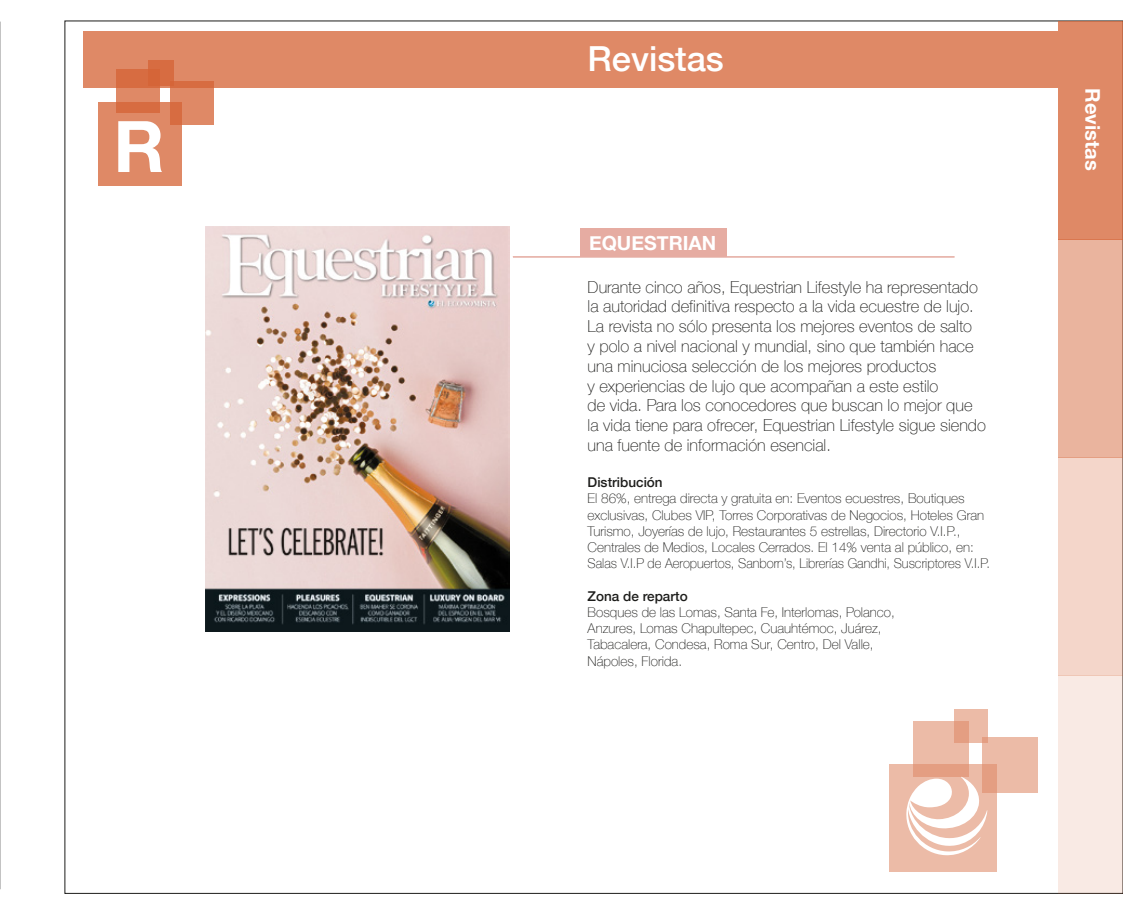
<style>
.page{position:relative;width:1123px;height:915px;background:#fff}
.page>*{position:absolute;margin:0;border:0;box-sizing:border-box;transform-origin:0 0}
.t1{font:700 71.1px "Helvetica Neue";color:#fff}
.t2{font:500 34.5px "Helvetica Neue";color:#fff}
.t3{font:700 20.25px "Helvetica Neue";color:#fff}
.t4{font:700 19.5px "Helvetica Neue";color:#fff}
.t5{font:100 16.5px/19.8px "Helvetica Neue";color:#1d1d1b}
.t6{font:100 13.5px/16.2px "Helvetica Neue";color:#1d1d1b}
.t7{font:500 13.5px "Helvetica Neue";color:#1d1d1b}
</style>
<div class="page">
<hr style="left:513px;top:256px;width:441px;height:1px;background:#e4aca2">
<div style="left:580px;top:229px;width:147px;height:28px;background:#e6aca2"></div>
<img style="left:205px;top:226px;width:304px;height:405px">
<div style="left:83px;top:31px;width:975px;height:56px;background:#df8966"></div>
<div style="left:148px;top:60px;width:26px;height:26px;background:#d76c41"></div>
<svg style="left:170px;top:81px;width:43px;height:43px;fill:#df8966"></svg>
<svg style="left:116px;top:69px;width:44px;height:34px"></svg>
<svg style="left:98px;top:103px;width:83px;height:83px;fill:#df8966"></svg>
<div style="left:954px;top:709px;width:33px;height:33px;background:#ecbba7"></div>
<div style="left:982px;top:736px;width:55px;height:56px;background:#ecbba7"></div>
<svg style="left:913px;top:721px;width:55px;height:43px;fill:#ecbba7"></svg>
<svg style="left:889px;top:764px;width:107px;height:107px;fill:#ecbba7"></svg>
<svg style="left:905px;top:776px;width:82px;height:79px"></svg>
<hr style="left:0;top:22px;width:1px;height:866px;background:#878787">
<div style="left:1058px;top:21px;width:65px;height:218px;background:#df8966"></div>
<div style="left:1058px;top:239px;width:65px;height:218px;background:#eab49e"></div>
<div style="left:1058px;top:457px;width:65px;height:218px;background:#f4d6ca"></div>
<div style="left:1058px;top:675px;width:65px;height:218px;background:#f9eae4"></div>
<h1 class="t1" style="left:113px;top:91px;width:53px">R</h1>
<h2 class="t2" style="left:587px;top:30px;width:138px">Revistas</h2>
<h3 class="t4" style="left:589px;top:227px;width:129px">EQUESTRIAN</h3>
<p class="t5" style="left:587px;top:276px;width:400px">Durante cinco años, Equestrian Lifestyle ha representado la autoridad definitiva respecto a la vida ecuestre de lujo.<br>La revista no sólo presenta los mejores eventos de salto<br>y polo a nivel nacional y mundial, sino que también hace una minuciosa selección de los mejores productos<br>y experiencias de lujo que acompañan a este estilo<br>de vida. Para los conocedores que buscan lo mejor que la vida tiene para ofrecer, Equestrian Lifestyle sigue siendo una fuente de información esencial.</p>
<p class="t7" style="left:587px;top:471px;width:77px">Distribución</p>
<p class="t6" style="left:587px;top:489px;width:404px">El 86%, entrega directa y gratuita en: Eventos ecuestres, Boutiques exclusivas, Clubes VIP, Torres Corporativas de Negocios, Hoteles Gran Turismo, Joyerías de lujo, Restaurantes 5 estrellas, Directorio V.I.P., Centrales de Medios, Locales Cerrados. El 14% venta al público, en:<br>Salas V.I.P de Aeropuertos, Sanborn’s, Librerías Gandhi, Suscriptores V.I.P.</p>
<p class="t7" style="left:587px;top:584px;width:102px">Zona de reparto</p>
<p class="t6" style="left:587px;top:603px;width:309px">Bosques de las Lomas, Santa Fe, Interlomas, Polanco, Anzures, Lomas Chapultepec, Cuauhtémoc, Juárez, Tabacalera, Condesa, Roma Sur, Centro, Del Valle, Nápoles, Florida.</p>
<h3 class="t3" style="left:1108px;top:88px;width:84px;rotate:90deg">Revistas</h3>
</div>
